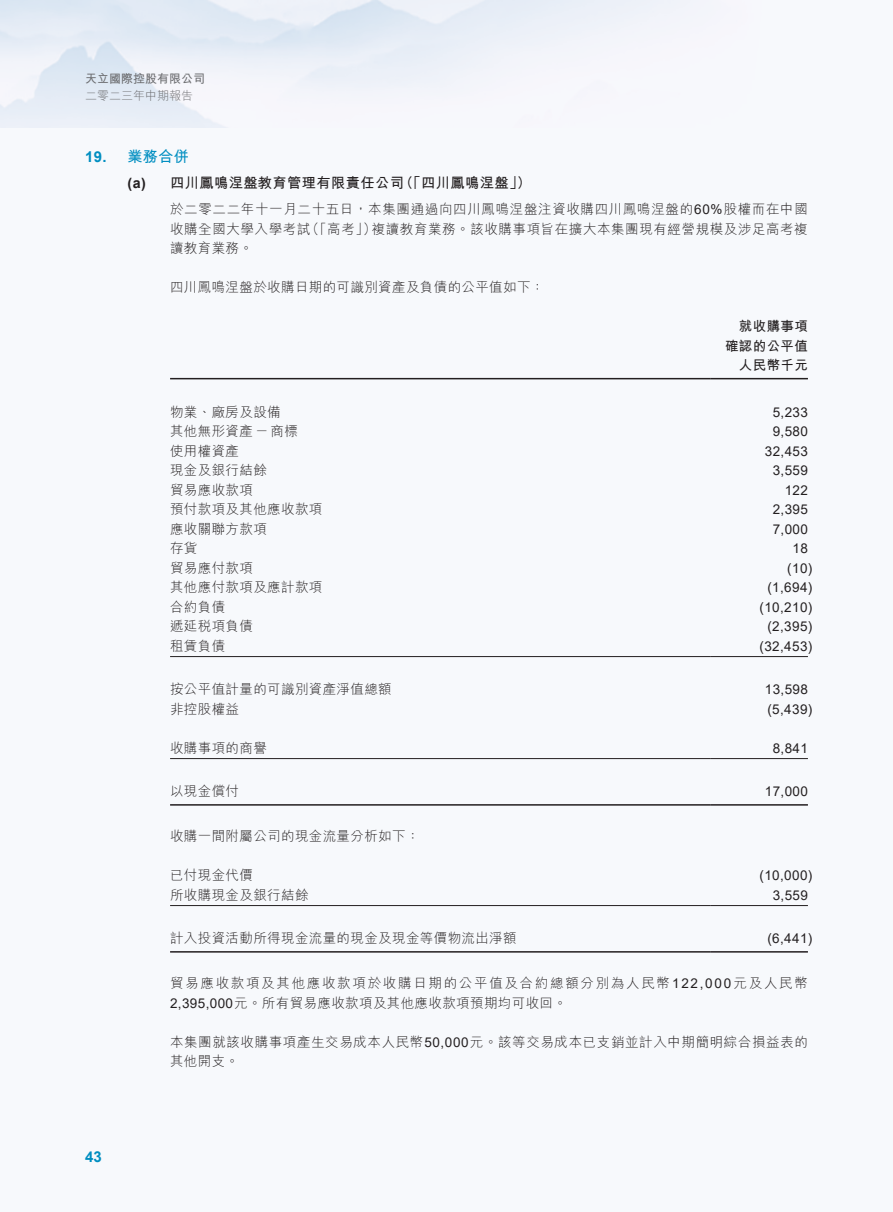
<style>
.page{position:relative;width:893px;height:1212px;background:#f7f9fc}
.page>*{position:absolute;margin:0;border:0;box-sizing:border-box;transform-origin:0 0}
.t1{font:700 15px "Arial";color:#008ec1}
.t2{font:700 15px "M Hei HK";color:#008ec1}
.t3{font:700 14.25px "M Hei HK";letter-spacing:.03em;color:#231f20}
.t4{font:700 14.25px "Arial";color:#231f20}
.t5{font:300 13.5px/19.5px "M Hei HK";letter-spacing:.03em;color:#231f20}
.t6{font:13.5px "Arial";letter-spacing:.03em;color:#231f20}
.t7{font:300 13.5px/19.5px "M Hei HK";letter-spacing:.125em;color:#231f20}
.t8{font:300 13.5px/19.5px "M Hei HK";letter-spacing:.05em;color:#231f20;text-align:right}
.t9{font:700 13.5px/19.5px "M Hei HK";letter-spacing:.03em;color:#231f20;text-align:right}
.t10{font:700 12px "M Hei HK";color:#6c6d70}
.t11{font:300 12px "M Hei HK";color:#6c6d70}
.s1{font-family:"Arial";font-weight:400}
</style>
<div class="page">
<hr style="left:170px;top:378px;width:540px;height:1px;background:#231f20">
<hr style="left:710px;top:378px;width:98px;height:1px;background:#231f20">
<hr style="left:170px;top:656px;width:540px;height:1px;background:#231f20">
<hr style="left:710px;top:656px;width:98px;height:1px;background:#231f20">
<hr style="left:170px;top:758px;width:540px;height:1px;background:#231f20">
<hr style="left:710px;top:758px;width:98px;height:1px;background:#231f20">
<hr style="left:170px;top:804px;width:540px;height:2px;background:#231f20">
<hr style="left:710px;top:804px;width:98px;height:2px;background:#231f20">
<hr style="left:170px;top:905px;width:540px;height:1px;background:#231f20">
<hr style="left:710px;top:905px;width:98px;height:1px;background:#231f20">
<hr style="left:170px;top:951px;width:540px;height:1px;background:#231f20">
<hr style="left:710px;top:951px;width:98px;height:1px;background:#231f20">
<p class="t10" style="left:85px;top:70px;width:121px">天立國際控股有限公司</p>
<p class="t11" style="left:85px;top:89px;width:109px">二零二三年中期報告</p>
<p class="t1" style="left:85px;top:146px;width:23px">19.</p>
<p class="t2" style="left:128px;top:146px;width:63px">業務合併</p>
<p class="t4" style="left:128px;top:173px;width:20px">a( )</p>
<p class="t3" style="left:170px;top:173px;width:235px">四川鳳鳴涅盤教育管理有限責任公司</p>
<p class="t3" style="left:399px;top:173px;width:133px">（「四川鳳鳴涅盤 (「</p>
<p class="t8" style="left:170px;top:199px;width:639px">於二零二二年十一月二十五日，本集團通過向四川鳳鳴涅盤注資收購四川鳳鳴涅盤的<span class="s1">60%</span>股權而在中國複讀教育業務。該收購事項旨在擴大本集團現有經營規模及涉足高考複</p>
<p class="t5" style="left:306px;top:219px;width:72px">（「高考」）</p>
<p class="t5" style="left:170px;top:219px;width:142px">收購全國大學入學考試讀教育業務。</p>
<p class="t5" style="left:170px;top:277px;width:376px">四川鳳鳴涅盤於收購日期的可識別資產及負債的公平值如下：</p>
<p class="t5" style="left:170px;top:402px;width:112px">物業、廠房及設備</p>
<p class="t9" style="left:725px;top:315px;width:84px">就收購事項確認的公平值人民幣千元</p>
<p class="t6" style="left:773px;top:403px;width:37px">5,233</p>
<p class="t5" style="left:170px;top:421px;width:129px">其他無形資產－商標</p>
<p class="t6" style="left:773px;top:422px;width:37px">9,580</p>
<p class="t5" style="left:170px;top:441px;width:71px">使用權資產</p>
<p class="t6" style="left:765px;top:442px;width:45px">32,453</p>
<p class="t5" style="left:170px;top:460px;width:98px">現金及銀行結餘</p>
<p class="t6" style="left:773px;top:461px;width:37px">3,559</p>
<p class="t5" style="left:170px;top:480px;width:84px">貿易應收款項</p>
<p class="t6" style="left:785px;top:481px;width:25px">122</p>
<p class="t5" style="left:170px;top:499px;width:154px">預付款項及其他應收款項</p>
<p class="t6" style="left:773px;top:500px;width:37px">2,395</p>
<p class="t5" style="left:170px;top:519px;width:98px">應收關聯方款項</p>
<p class="t6" style="left:773px;top:520px;width:37px">7,000</p>
<p class="t5" style="left:170px;top:538px;width:29px">存貨</p>
<p class="t6" style="left:792px;top:539px;width:17px">18</p>
<p class="t5" style="left:170px;top:558px;width:84px">貿易應付款項</p>
<p class="t6" style="left:787px;top:559px;width:27px">)10(</p>
<p class="t5" style="left:170px;top:577px;width:154px">其他應付款項及應計款項</p>
<p class="t6" style="left:767px;top:578px;width:47px">)1,694(</p>
<p class="t5" style="left:170px;top:597px;width:57px">合約負債</p>
<p class="t6" style="left:759px;top:598px;width:54px">)10,210(</p>
<p class="t5" style="left:170px;top:616px;width:84px">遞延稅項負債</p>
<p class="t6" style="left:767px;top:617px;width:47px">)2,395(</p>
<p class="t5" style="left:170px;top:636px;width:57px">租賃負債</p>
<p class="t6" style="left:759px;top:637px;width:54px">)32,453(</p>
<p class="t5" style="left:170px;top:679px;width:223px">按公平值計量的可識別資產淨值總額</p>
<p class="t6" style="left:765px;top:680px;width:45px">13,598</p>
<p class="t5" style="left:170px;top:699px;width:71px">非控股權益</p>
<p class="t6" style="left:767px;top:700px;width:47px">)5,439(</p>
<p class="t5" style="left:170px;top:738px;width:98px">收購事項的商譽</p>
<p class="t6" style="left:773px;top:739px;width:37px">8,841</p>
<p class="t5" style="left:170px;top:781px;width:71px">以現金償付</p>
<p class="t5" style="left:170px;top:826px;width:251px">收購一間附屬公司的現金流量分析如下：</p>
<p class="t6" style="left:765px;top:782px;width:45px">17,000</p>
<p class="t5" style="left:170px;top:865px;width:84px">已付現金代價</p>
<p class="t6" style="left:759px;top:866px;width:54px">)10,000(</p>
<p class="t5" style="left:170px;top:885px;width:140px">所收購現金及銀行結餘</p>
<p class="t6" style="left:773px;top:886px;width:37px">3,559</p>
<p class="t5" style="left:170px;top:928px;width:348px">計入投資活動所得現金流量的現金及現金等價物流出淨額</p>
<p class="t7" style="left:170px;top:973px;width:639px">貿易應收款項及其他應收款項於收購日期的公平值及合約總額分別為人民幣<span class="s1">122,000</span>元及人民幣<br><span class="s1">2,395,000</span>元。所有貿易應收款項及其他應收款項預期均可收回。</p>
<p class="t5" style="left:170px;top:1032px;width:639px">本集團就該收購事項產生交易成本人民幣<span class="s1">50,000</span>元。該等交易成本已支銷並計入中期簡明綜合損益表的其他開支。</p>
<p class="t6" style="left:767px;top:929px;width:47px">)6,441(</p>
<p class="t1" style="left:85px;top:1146px;width:18px">43</p>
</div>
